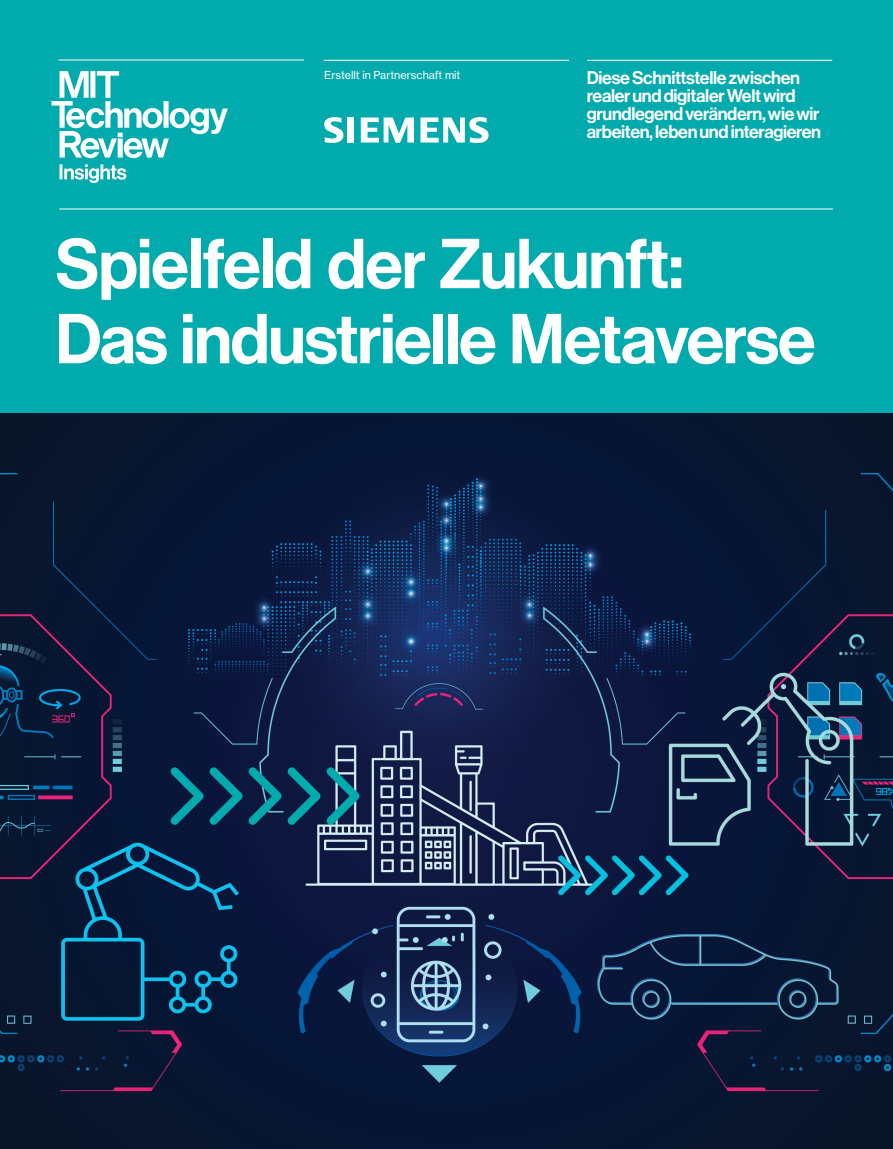
<style>
.page{position:relative;width:893px;height:1149px;background:#fff}
.page>*{position:absolute;margin:0;border:0;box-sizing:border-box;transform-origin:0 0}
.Cover_Hed{font:69px/75px "N Haas Grotesk DS Pro 65 Md";letter-spacing:-.02em;color:#fff}
.cover_deck{font:18px/18px "N Haas Grotesk DS Pro 65 Md";letter-spacing:-.02em;color:#fff}
.sponsor{font:10.8px "N Haas Grotesk TX Pro 55 Rg";color:#fff}
</style>
<div class="page">
<div style="left:0;top:0;width:893px;height:416px;background:#00aaad"></div>
<svg style="left:59px;top:164px;width:67px;height:19px"></svg>
<svg style="left:52px;top:71px;width:176px;height:87px"></svg>
<hr style="left:58px;top:60px;width:246px;height:1px;background:#fff">
<hr style="left:59px;top:209px;width:774px;height:1px;background:#fff">
<hr style="left:324px;top:60px;width:245px;height:1px;background:#fff">
<hr style="left:587px;top:60px;width:245px;height:1px;background:#fff">
<img style="left:0;top:413px;width:893px;height:735px">
<svg style="left:324px;top:117px;width:30px;height:26px"></svg>
<svg style="left:361px;top:117px;width:53px;height:26px"></svg>
<svg style="left:420px;top:117px;width:69px;height:26px"></svg>
<p class="sponsor" style="left:324px;top:68px;width:138px">Erstellt in Partnerschaft mit</p>
<p class="cover_deck" style="left:587px;top:69px;width:236px">Diese Schnittstelle zwischen realer und digitaler Welt wird grundlegend verändern, wie wir arbeiten, leben und interagieren</p>
<p class="Cover_Hed" style="left:55px;top:227px;width:762px">Spielfeld der Zukunft:<br>Das industrielle Metaverse</p>
</div>
